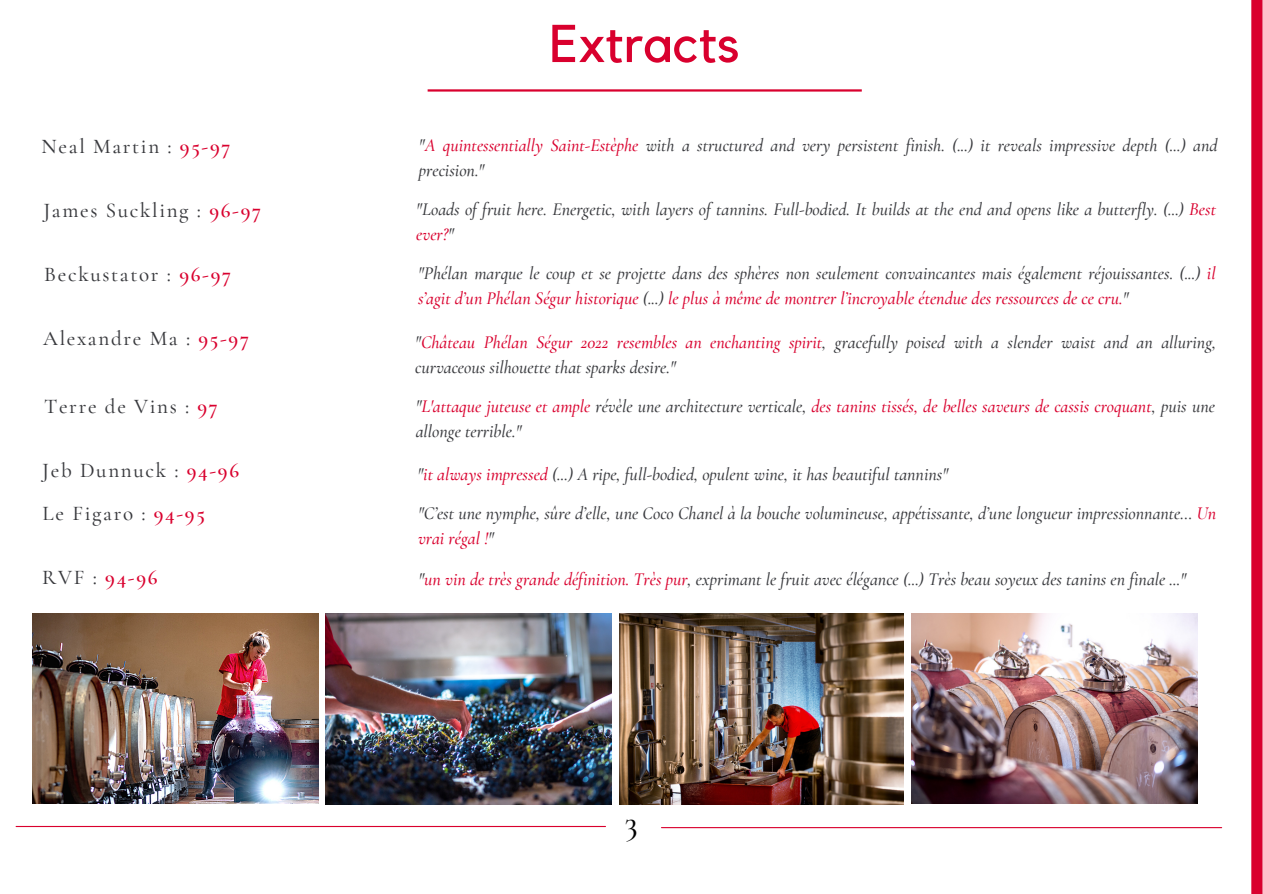
<style>
.page{position:relative;width:1263px;height:894px;background:#fff}
.page>*{position:absolute;margin:0;border:0;box-sizing:border-box;transform-origin:0 0}
.t1{font:52.5px "Kollektif";color:#d9002e}
.t2{font:500 33px "Cormorant Garamond";color:#000}
.t3{font:500 21px "Cormorant Garamond";letter-spacing:.08em;color:#38393d}
.t4{font:600 21px "Cormorant Garamond";color:#d9002e}
.t5{font:italic 500 18px/24.8px "Cormorant Garamond";color:#38393d}
.t6{font:italic 500 18px/24.8px "Cormorant Garamond";color:#d9002e}
.s1{font-weight:600;color:#d9002e}
.s2{color:#d9002e}
.s3{color:#38393d}
.s4{font-weight:500;color:#38393d}
</style>
<div class="page">
<div style="left:1251px;top:0;width:11px;height:893px;background:#d9002e"></div>
<hr style="left:16px;top:825px;width:589px;height:1px;background:#d9002e">
<hr style="left:661px;top:826px;width:561px;height:1px;background:#d9002e">
<img style="left:326px;top:613px;width:286px;height:190px">
<img style="left:912px;top:613px;width:285px;height:190px">
<img style="left:33px;top:613px;width:285px;height:190px">
<img style="left:619px;top:613px;width:285px;height:190px">
<hr style="left:428px;top:89px;width:434px;height:3px;background:#d9002e">
<p class="t1" style="left:549px;top:20px;width:191px">Extracts</p>
<p class="t3" style="left:42px;top:133px;width:190px">Neal Martin : <span class="s1">95-97</span></p>
<p class="t5" style="left:419px;top:133px;width:800px">"<span class="s2">A quintessentially Saint-Estèphe</span> with a structured and very persistent finish. (...) it reveals impressive depth (...) and precision."</p>
<p class="t3" style="left:43px;top:197px;width:219px">James Suckling : <span class="s1">96-97</span></p>
<p class="t5" style="left:416px;top:197px;width:801px">"Loads of fruit here. Energetic, with layers of tannins. Full-bodied. It builds at the end and opens like a butterfly. (...) <span class="s2">Best ever?</span>"</p>
<p class="t3" style="left:44px;top:261px;width:188px">Beckustator : <span class="s1">96-97</span></p>
<p class="t5" style="left:418px;top:261px;width:799px">"Phélan marque le coup et se projette dans des sphères non seulement convaincantes mais également réjouissantes. (...) <span class="s2">il s’agit d’un Phélan Ségur historique</span> (...) <span class="s2">le plus à même de montrer l’incroyable étendue des ressources de ce cru.</span>"</p>
<p class="t3" style="left:43px;top:325px;width:207px">Alexandre Ma : <span class="s1">95-97</span></p>
<p class="t5" style="left:415px;top:330px;width:803px">"<span class="s2">Château Phélan Ségur 2022 resembles an enchanting spirit</span>, gracefully poised with a slender waist and an alluring, curvaceous silhouette that sparks desire."</p>
<p class="t3" style="left:44px;top:394px;width:175px">Terre de Vins : <span class="s1">97</span></p>
<p class="t6" style="left:416px;top:394px;width:801px"><span class="s3">"</span>L'attaque juteuse et ample <span class="s3">révèle une architecture verticale,</span> des tanins tissés, de belles saveurs de cassis croquant<span class="s3">, puis une allonge terrible."</span></p>
<p class="t3" style="left:42px;top:458px;width:198px">Jeb Dunnuck : <span class="s1">94-96</span></p>
<p class="t5" style="left:417px;top:461px;width:532px">"<span class="s2">it always impressed</span> (...) A ripe, full-bodied, opulent wine, it has beautiful tannins"</p>
<p class="t3" style="left:43px;top:500px;width:164px">Le Figaro : <span class="s1">94-95</span></p>
<p class="t5" style="left:418px;top:500px;width:800px">"C’est une nymphe, sûre d’elle, une Coco Chanel à la bouche volumineuse, appétissante, d’une longueur impressionnante… <span class="s2">Un vrai régal !</span>"</p>
<p class="t4" style="left:42px;top:564px;width:117px"><span class="s4">RVF :</span> 94-96</p>
<p class="t5" style="left:418px;top:566px;width:769px">"<span class="s2">un vin de très grande définition. Très pur</span>, exprimant le fruit avec élégance (...) Très beau soyeux des tanins en finale ..."</p>
<p class="t2" style="left:625px;top:802px;width:14px">3</p>
</div>
